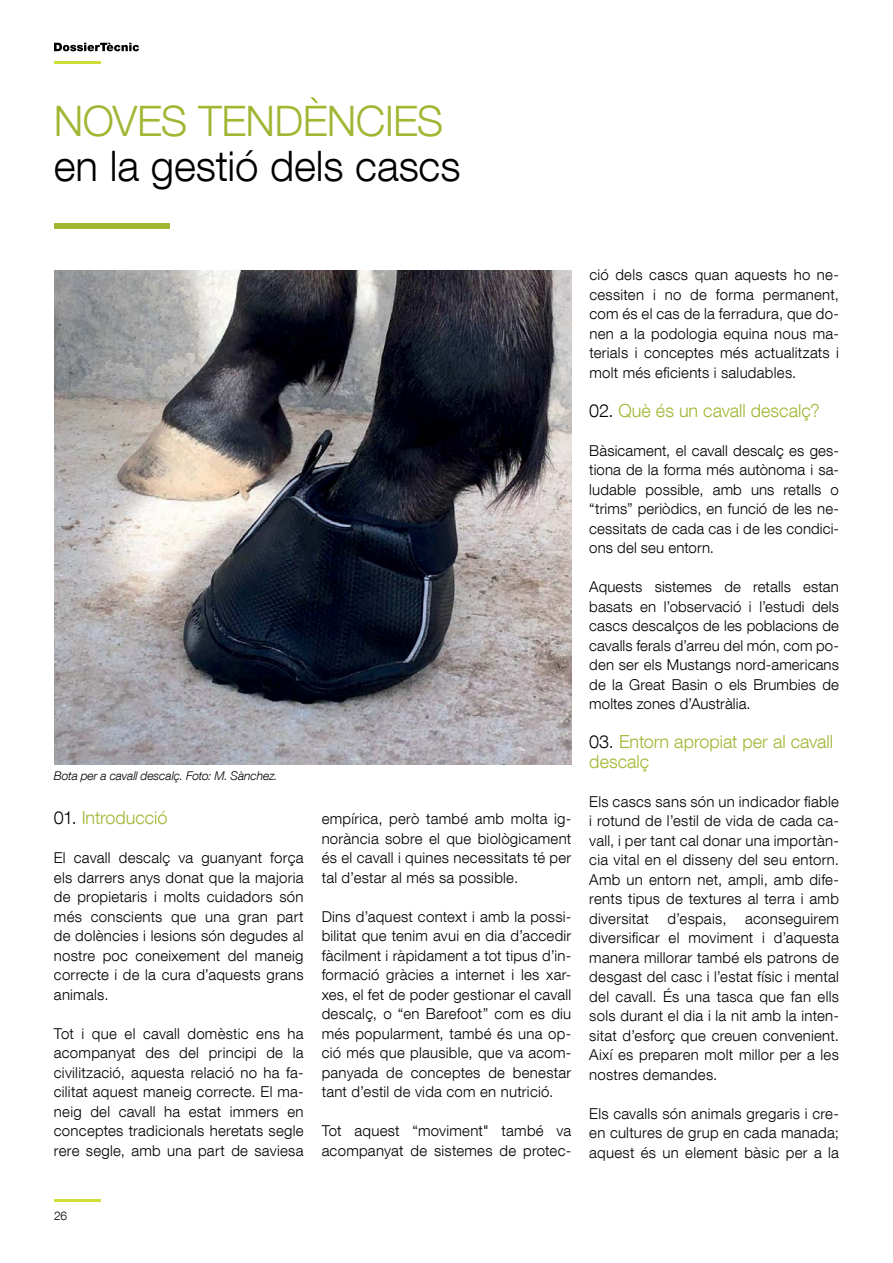
<style>
.page{position:relative;width:893px;height:1263px;background:#fff}
.page>*{position:absolute;margin:0;border:0;box-sizing:border-box;transform-origin:0 0}
.t1{font:300 42px "Helvetica Neue LT Com";letter-spacing:-.005em;color:#000}
.t2{font:300 42px "Helvetica Neue LT Com";letter-spacing:-.015em;color:#a2b634}
.t3{font:300 18px/19.5px "Helvetica Neue LT Com";color:#a2b634}
.t4{font:300 15px/19.5px "Helvetica Neue LT Com";letter-spacing:.015em;color:#000;text-align:justify}
.t5{font:italic 300 12px "Helvetica Neue LT Com";letter-spacing:-.005em;color:#000}
.t6{font:300 12px "Helvetica Neue LT Com";color:#000}
.s1{color:#000}
</style>
<div class="page">
<div style="left:54px;top:223px;width:116px;height:6px;background:#a2b634"></div>
<img style="left:54px;top:271px;width:517px;height:493px">
<svg style="left:54px;top:43px;width:85px;height:8px"></svg>
<hr style="left:54px;top:1199px;width:47px;height:3px;background:#d0dc37">
<hr style="left:54px;top:61px;width:47px;height:3px;background:#d0dc37">
<h1 class="t2" style="left:54px;top:96px;width:391px">NOVES TENDÈNCIES</h1>
<h1 class="t1" style="left:54px;top:141px;width:408px">en la gestió dels cascs</h1>
<p class="t5" style="left:54px;top:769px;width:225px">Bota per a cavall descalç. Foto: M. Sànchez.</p>
<p class="t3" style="left:54px;top:808px;width:115px"><span class="s1">01.</span> Introducció</p>
<p class="t4" style="left:54px;top:848px;width:251px">El cavall descalç va guanyant força els darrers anys donat que la majoria de propietaris i molts cuidadors són més conscients que una gran part de dolències i lesions són degudes al nostre poc coneixement del maneig correcte i de la cura d’aquests grans animals.</p>
<p class="t4" style="left:54px;top:1023px;width:251px">Tot i que el cavall domèstic ens ha acompanyat des del principi de la civilització, aquesta relació no ha fa&shy;cilitat aquest maneig correcte. El ma&shy;neig del cavall ha estat immers en conceptes tradicionals heretats segle rere segle, amb una part de saviesa</p>
<p class="t4" style="left:322px;top:809px;width:251px">empírica, però també amb molta ig&shy;norància sobre el que biològicament és el cavall i quines necessitats té per tal d’estar al més sa possible.</p>
<p class="t4" style="left:322px;top:906px;width:251px">Dins d’aquest context i amb la possi&shy;bilitat que tenim avui en dia d’accedir fàcilment i ràpidament a tot tipus d’in&shy;formació gràcies a internet i les xar&shy;xes, el fet de poder gestionar el cavall descalç, o “en Barefoot” com es diu més popularment, també és una op&shy;ció més que plausible, que va acom&shy;panyada de conceptes de benestar tant d’estil de vida com en nutrició.</p>
<p class="t4" style="left:322px;top:1121px;width:251px">Tot aquest “moviment" també va acompanyat de sistemes de protec-</p>
<p class="t4" style="left:589px;top:265px;width:251px">ció dels cascs quan aquests ho ne&shy;cessiten i no de forma permanent, com és el cas de la ferradura, que do&shy;nen a la podologia equina nous ma&shy;terials i conceptes més actualitzats i molt més eficients i saludables.</p>
<p class="t3" style="left:589px;top:400px;width:232px"><span class="s1">02.</span> Què és un cavall descalç?</p>
<p class="t4" style="left:589px;top:440px;width:251px">Bàsicament, el cavall descalç es ges&shy;tiona de la forma més autònoma i sa&shy;ludable possible, amb uns retalls o “trims” periòdics, en funció de les ne&shy;cessitats de cada cas i de les condici&shy;ons del seu entorn.</p>
<p class="t4" style="left:589px;top:577px;width:251px">Aquests sistemes de retalls estan basats en l’observació i l’estudi dels cascs descalços de les poblacions de cavalls ferals d’arreu del món, com po&shy;den ser els Mustangs nord-americans de la Great Basin o els Brumbies de moltes zones d’Austràlia.</p>
<p class="t3" style="left:589px;top:732px;width:245px"><span class="s1">03.</span> Entorn apropiat per al cavall descalç</p>
<p class="t4" style="left:589px;top:791px;width:251px">Els cascs sans són un indicador fiable i rotund de l’estil de vida de cada ca&shy;vall, i per tant cal donar una importàn&shy;cia vital en el disseny del seu entorn.<br>Amb un entorn net, ampli, amb dife&shy;rents tipus de textures al terra i amb diversitat d’espais, aconseguirem diversificar el moviment i d’aquesta manera millorar també els patrons de desgast del casc i l’estat físic i mental del cavall. És una tasca que fan ells sols durant el dia i la nit amb la inten&shy;sitat d’esforç que creuen convenient.<br>Així es preparen molt millor per a les nostres demandes.</p>
<p class="t4" style="left:589px;top:1103px;width:251px">Els cavalls són animals gregaris i cre&shy;en cultures de grup en cada manada; aquest és un element bàsic per a la</p>
<p class="t6" style="left:54px;top:1208px;width:15px">26</p>
</div>
